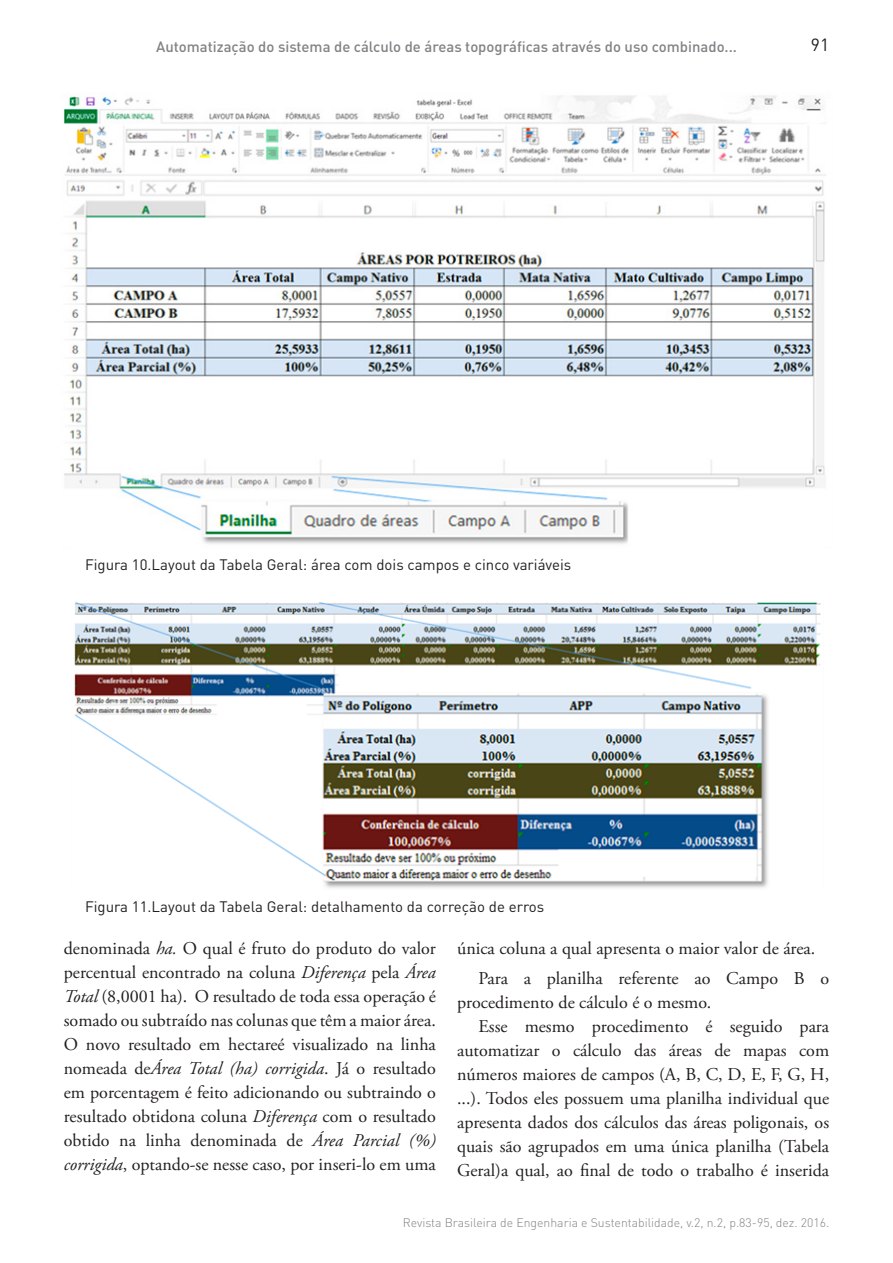
<style>
.page{position:relative;width:893px;height:1263px;background:#fff}
.page>*{position:absolute;margin:0;border:0;box-sizing:border-box;transform-origin:0 0}
.RBES_Corpo_de_texto{font:18px/24px "Adobe Garamond Pro";color:#231f20;text-align:justify}
.t1{font:17.55px "DIN";color:#231f20}
.RBES_Figura_H1{font:15px "DIN";color:#231f20}
.t2{font:500 14.85px "DIN";color:#808285}
.t3{font:300 12.3px "DIN";color:#808285}
.s1{font-style:italic}
</style>
<div class="page">
<img style="left:63px;top:95px;width:763px;height:449px">
<img style="left:74px;top:602px;width:747px;height:286px">
<p class="t2" style="left:156px;top:37px;width:582px">Automatização do sistema de cálculo de áreas topográficas através do uso combinado...</p>
<p class="t1" style="left:811px;top:34px;width:20px">91</p>
<p class="RBES_Figura_H1" style="left:85px;top:555px;width:488px">Figura 10.Layout da Tabela Geral: área com dois campos e cinco variáveis</p>
<p class="RBES_Figura_H1" style="left:85px;top:897px;width:461px">Figura 11.Layout da Tabela Geral: detalhamento da correção de erros</p>
<p class="RBES_Corpo_de_texto" style="left:64px;top:937px;width:374px">denominada <span class="s1">ha.</span> O qual é fruto do produto do valor percentual encontrado na coluna <span class="s1">Diferença</span> pela <span class="s1">Área Total</span> (8,0001 ha). O resultado de toda essa operação é somado ou subtraído nas colunas que têm a maior área.<br>O novo resultado em hectareé visualizado na linha nomeada de<span class="s1">Área Total (ha) corrigida</span>. Já o resultado em porcentagem é feito adicionando ou subtraindo o resultado obtidona coluna <span class="s1">Diferença</span> com o resultado obtido na linha denominada de <span class="s1">Área Parcial (%) corrigida</span>, optando-se nesse caso, por inseri-lo em uma</p>
<p class="RBES_Corpo_de_texto" style="left:457px;top:937px;width:360px">única coluna a qual apresenta o maior valor de área.</p>
<p class="RBES_Corpo_de_texto" style="left:457px;top:967px;width:374px;text-indent:21px">Para a planilha referente ao Campo B o procedimento de cálculo é o mesmo.</p>
<p class="RBES_Corpo_de_texto" style="left:457px;top:1015px;width:374px;text-indent:21px">Esse mesmo procedimento é seguido para automatizar o cálculo das áreas de mapas com números maiores de campos (A, B, C, D, E, F, G, H, ...). Todos eles possuem uma planilha individual que apresenta dados dos cálculos das áreas poligonais, os quais são agrupados em uma única planilha (Tabela Geral)a qual, ao final de todo o trabalho é inserida</p>
<p class="t3" style="left:403px;top:1215px;width:428px">Revista Brasileira de Engenharia e Sustentabilidade, v.2, n.2, p.83-95, dez. 2016.</p>
</div>
